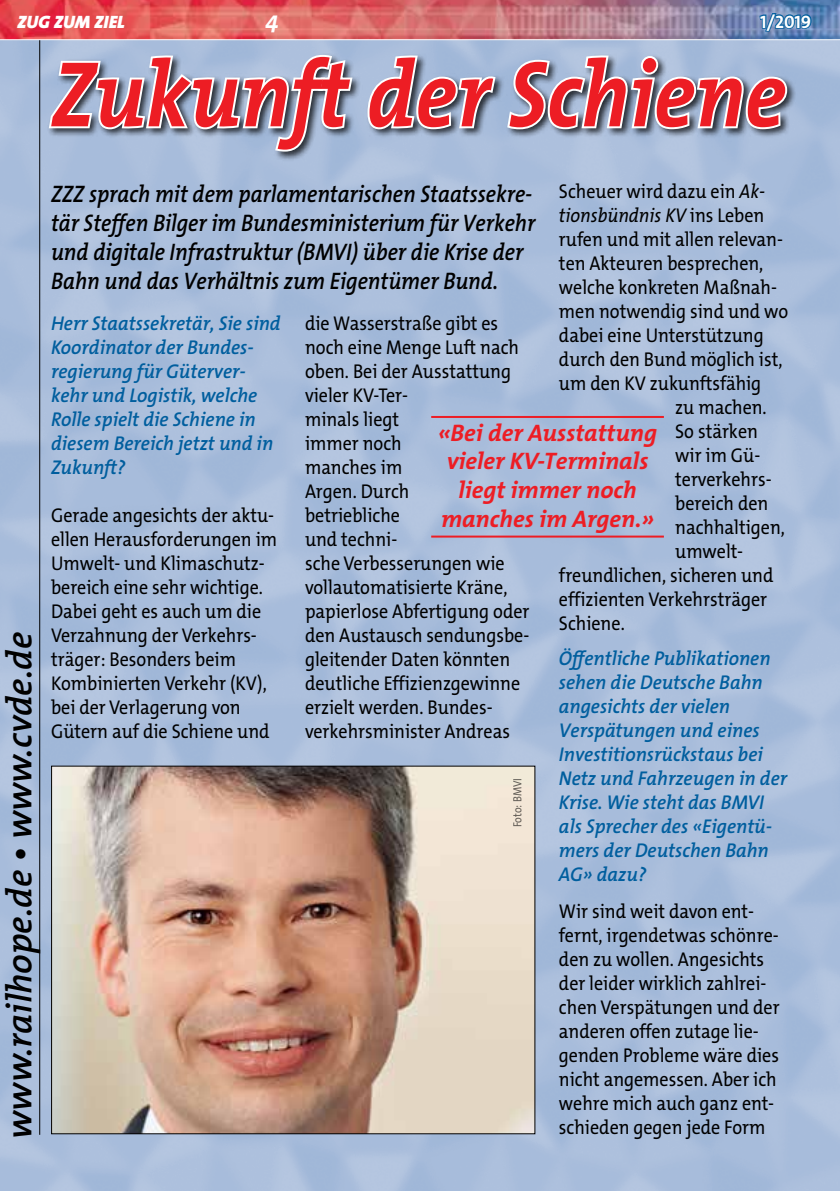
<style>
.page{position:relative;width:840px;height:1191px;background:#fff}
.page>*{position:absolute;margin:0;border:0;box-sizing:border-box;transform-origin:0 0}
.t1{font:italic 700 94px "The Mix Os F";color:#ed1d24;scale:.9 1}
.t2{font:italic 600 36px "The Mix Os F";color:#000}
.t3{font:italic 600 24px/28.8px "The Mix Os F";color:#000;scale:.89 1}
.t4{font:italic 700 24px/28.8px "The Mix Os F";color:#ed1d24;text-align:center}
.t5{font:italic 700 24px "The Mix Os F";color:#fff}
.t6{font:20px/24px "The Mix Os F";color:#000;scale:.9 1}
.t7{font:italic 600 20px/24px "The Mix Os F";color:#005e9e;scale:.95 1}
.t8{font:italic 20px "The Mix Os F";color:#000;scale:.9 1}
.t9{font:italic 900 18px "The Mix";color:#fff}
.t10{font:700 18px "The Mix Os F";color:#fff}
.t11{font:12px "The Mix Os F";color:#000;scale:.87 1}
.s1{font-style:italic}
.s2{font-style:normal}
</style>
<div class="page">
<img style="left:0;top:40px;width:839px;height:1151px">
<div style="left:47px;top:53px;width:749px;height:109px;background:#000;opacity:.75"></div>
<svg style="left:46px;top:53px;width:308px;height:101px"></svg>
<svg style="left:365px;top:53px;width:132px;height:78px"></svg>
<svg style="left:504px;top:54px;width:284px;height:77px"></svg>
<img style="left:53px;top:767px;width:480px;height:365px">
<hr style="left:431px;top:416px;width:232px;height:2px;background:#ed1d24">
<hr style="left:431px;top:535px;width:232px;height:2px;background:#ed1d24">
<img style="left:0;top:0;width:839px;height:39px">
<svg style="left:758px;top:11px;width:54px;height:22px"></svg>
<hr style="left:39px;top:40px;width:1px;height:1094px;background:#000">
<p class="t9" style="left:17px;top:6px;width:109px">ZUG ZUM ZIEL</p>
<p class="t5" style="left:266px;top:4px;width:15px">4</p>
<p class="t10" style="left:759px;top:10px;width:53px">1/2019</p>
<h2 class="t2" style="left:-4px;top:1139px;width:508px;rotate:-90deg">www.railhope.de • www.cvde.de</h2>
<h1 class="t1" style="left:51px;top:35px;width:817px">Zukunft der Schiene</h1>
<p class="t3" style="left:51px;top:180px;width:545px">ZZZ sprach mit dem parlamentarischen Staatssekre&shy;tär Steffen Bilger im Bundesministerium für Verkehr und digitale Infrastruktur (BMVI) über die Krise der Bahn und das Verhältnis zum Eigentümer Bund.</p>
<p class="t6" style="left:558px;top:179px;width:230px">Scheuer wird dazu ein <span class="s1">Ak-</span></p>
<p class="t8" style="left:558px;top:202px;width:229px">tionsbündnis KV <span class="s2">ins Leben</span></p>
<p class="t6" style="left:558px;top:227px;width:250px">rufen und mit allen relevan-</p>
<p class="t6" style="left:558px;top:251px;width:228px">ten Akteuren besprechen,</p>
<p class="t6" style="left:558px;top:275px;width:243px">welche konkreten Maßnah-</p>
<p class="t6" style="left:558px;top:299px;width:256px">men notwendig sind und wo</p>
<p class="t6" style="left:558px;top:323px;width:229px">dabei eine Unterstützung</p>
<p class="t6" style="left:558px;top:347px;width:250px">durch den Bund möglich ist,</p>
<p class="t6" style="left:558px;top:371px;width:226px">um den KV zukunftsfähig</p>
<p class="t6" style="left:675px;top:395px;width:103px">zu machen.</p>
<p class="t6" style="left:675px;top:419px;width:93px">So stärken</p>
<p class="t6" style="left:675px;top:443px;width:96px">wir im Gü-</p>
<p class="t6" style="left:675px;top:467px;width:109px">terverkehrs-</p>
<p class="t6" style="left:675px;top:491px;width:105px">bereich den</p>
<p class="t6" style="left:675px;top:515px;width:123px">nachhaltigen,</p>
<p class="t6" style="left:675px;top:539px;width:77px">umwelt-</p>
<p class="t6" style="left:558px;top:563px;width:239px">freundlichen, sicheren und</p>
<p class="t6" style="left:558px;top:587px;width:232px">effizienten Verkehrsträger</p>
<p class="t6" style="left:558px;top:611px;width:75px">Schiene.</p>
<p class="t7" style="left:558px;top:647px;width:241px">Öffentliche Publikationen sehen die Deutsche Bahn angesichts der vielen<br>Verspätungen und eines<br>Investitionsrückstaus bei<br>Netz und Fahrzeugen in der<br>Krise. Wie steht das BMVI als Sprecher des «Eigentü&shy;mers der Deutschen Bahn<br>AG» dazu?</p>
<p class="t6" style="left:558px;top:899px;width:246px">Wir sind weit davon ent&shy;fernt, irgendetwas schönre&shy;den zu wollen. Angesichts der leider wirklich zahlrei&shy;chen Verspätungen und der anderen offen zutage lie&shy;genden Probleme wäre dies nicht angemessen. Aber ich wehre mich auch ganz ent&shy;schieden gegen jede Form</p>
<p class="t7" style="left:51px;top:311px;width:243px">Herr Staatssekretär, Sie sind<br>Koordinator der Bundes&shy;regierung für Güterver&shy;kehr und Logistik, welche<br>Rolle spielt die Schiene in diesem Bereich jetzt und in<br>Zukunft?</p>
<p class="t6" style="left:51px;top:503px;width:252px">Gerade angesichts der aktu&shy;ellen Herausforderungen im<br>Umwelt- und Klimaschutz&shy;bereich eine sehr wichtige.<br>Dabei geht es auch um die<br>Verzahnung der Verkehrs&shy;träger: Besonders beim<br>Kombinierten Verkehr (KV), bei der Verlagerung von<br>Gütern auf die Schiene und</p>
<p class="t6" style="left:305px;top:311px;width:251px">die Wasserstraße gibt es noch eine Menge Luft nach oben. Bei der Ausstattung vieler KV-Ter-<br>minals liegt<br>immer noch<br>manches im<br>Argen. Durch<br>betriebliche<br>und techni-<br>sche Verbesserungen wie vollautomatisierte Kräne, papierlose Abfertigung oder den Austausch sendungsbe&shy;gleitender Daten könnten deutliche Effizienzgewinne erzielt werden. Bundes&shy;verkehrsminister Andreas</p>
<p class="t4" style="left:438px;top:418px;width:220px">«Bei der Ausstattung vieler KV-Terminals liegt immer noch manches im Argen.»</p>
<p class="t11" style="left:509px;top:827px;width:58px;rotate:-90deg">Foto: BMVI</p>
</div>
